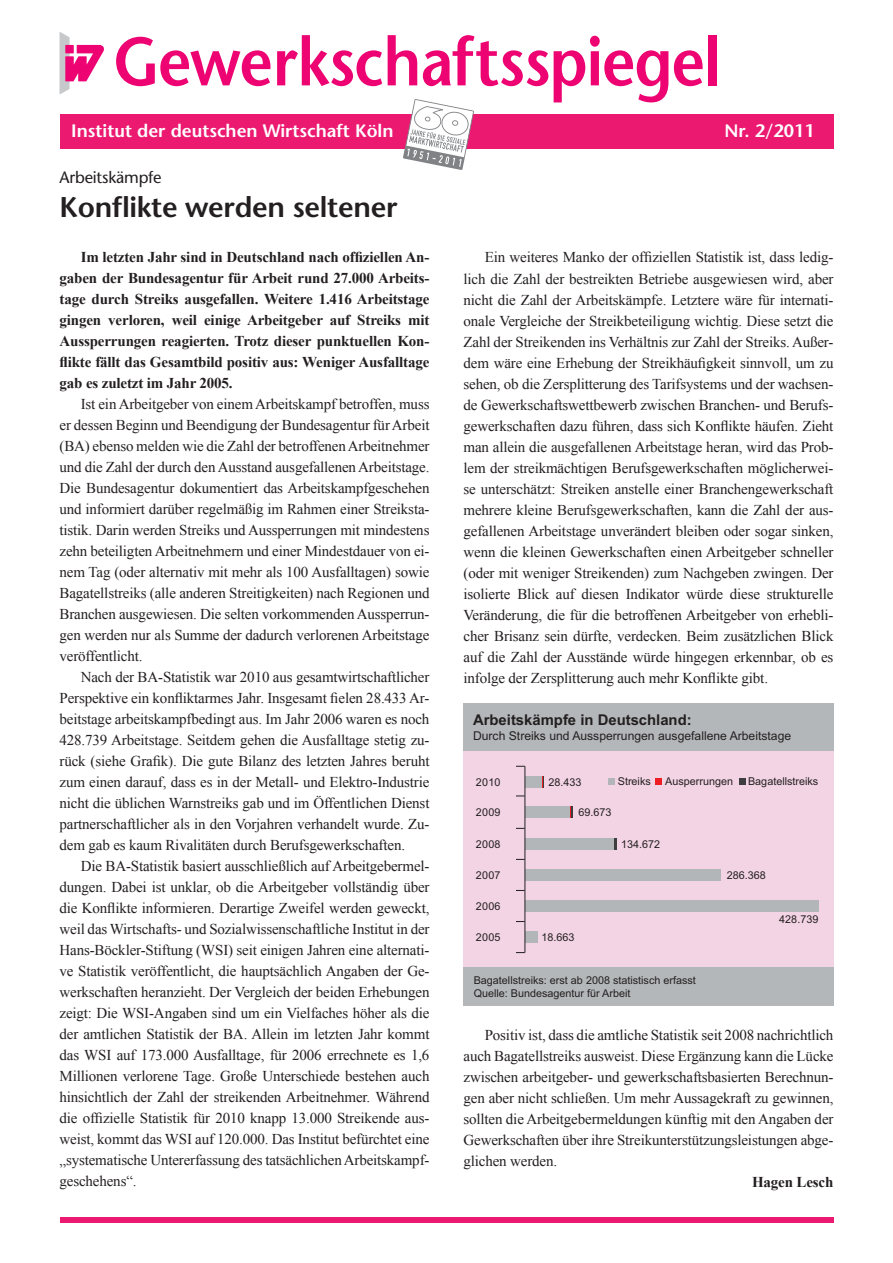
<style>
.page{position:relative;width:893px;height:1263px;background:#fff}
.page>*{position:absolute;margin:0;border:0;box-sizing:border-box;transform-origin:0 0}
.t1{font:600 68.25px "Stone Sans";letter-spacing:-.02em;color:#ed0372;scale:.9 1}
.t2{font:600 28.5px "Stone Sans";letter-spacing:-.01em;color:#231f20}
.t3{font:600 18px "Stone Sans";color:#fff}
.t4{font:16.5px "Stone Sans";letter-spacing:-.01em;color:#231f20}
.t5{font:15px/21px "Times New Roman";letter-spacing:-.01em;color:#231f20;text-align:justify}
.t6{font:700 15px/21px "Times New Roman";letter-spacing:-.01em;color:#231f20;text-align:justify}
.t7{font:700 14.85px "Arial";color:#231f20}
.t8{font:12.15px "Arial";color:#231f20}
.t9{font:10.8px/12.9px "Arial";color:#231f20}
</style>
<div class="page">
<div style="left:60px;top:114px;width:773px;height:34px;background:#ec1971"></div>
<div style="left:60px;top:1218px;width:773px;height:5px;background:#ec1971"></div>
<svg style="left:60px;top:32px;width:44px;height:62px"></svg>
<svg style="left:403px;top:99px;width:71px;height:71px"></svg>
<div style="left:463px;top:744px;width:370px;height:233px;background:#f3d4e4"></div>
<svg style="left:739px;top:778px;width:6px;height:6px"></svg>
<div style="left:655px;top:778px;width:7px;height:6px;background:#ee1d23"></div>
<svg style="left:608px;top:778px;width:6px;height:6px"></svg>
<div style="left:463px;top:967px;width:370px;height:38px;background:#b4b7ba"></div>
<div style="left:463px;top:703px;width:370px;height:48px;background:#b4b7ba"></div>
<div style="left:525px;top:900px;width:293px;height:12px;background:#b3b6b9"></div>
<div style="left:525px;top:869px;width:195px;height:12px;background:#b3b6b9"></div>
<div style="left:525px;top:838px;width:89px;height:12px;background:#b3b6b9"></div>
<div style="left:525px;top:806px;width:45px;height:12px;background:#b3b6b9"></div>
<div style="left:525px;top:776px;width:17px;height:12px;background:#b3b6b9"></div>
<div style="left:525px;top:931px;width:12px;height:12px;background:#b3b6b9"></div>
<svg style="left:542px;top:776px;width:2px;height:12px"></svg>
<svg style="left:570px;top:806px;width:3px;height:12px"></svg>
<svg style="left:614px;top:838px;width:3px;height:12px"></svg>
<hr style="left:524px;top:766px;width:1px;height:186px;background:#231f20">
<h1 class="t1" style="left:113px;top:19px;width:676px">Gewerkschaftsspiegel</h1>
<p class="t3" style="left:71px;top:119px;width:324px">Institut der deutschen Wirtschaft Köln</p>
<p class="t3" style="left:724px;top:119px;width:92px">Nr. 2/2011</p>
<p class="t4" style="left:60px;top:167px;width:104px">Arbeitskämpfe</p>
<h2 class="t2" style="left:60px;top:189px;width:339px">Konflikte werden seltener</h2>
<p class="t6" style="left:60px;top:246px;width:371px;text-indent:21px">Im letzten Jahr sind in Deutschland nach offiziellen An&shy;gaben der Bundesagentur für Arbeit rund 27.000 Arbeits&shy;tage durch Streiks ausgefallen. Weitere 1.416 Arbeitstage gingen verloren, weil einige Arbeitgeber auf Streiks mit Aussperrungen reagierten. Trotz dieser punktuellen Kon&shy;flikte fällt das Gesamtbild positiv aus: Weniger Ausfalltage gab es zuletzt im Jahr 2005.</p>
<p class="t5" style="left:60px;top:393px;width:372px;text-indent:21px">Ist ein Arbeitgeber von einem Arbeitskampf betroffen, muss er dessen Beginn und Beendigung der Bundesagentur für Arbeit (BA) ebenso melden wie die Zahl der betroffenen Arbeitnehmer und die Zahl der durch den Ausstand ausgefallenen Arbeitstage.<br>Die Bundesagentur dokumentiert das Arbeitskampfgeschehen und informiert darüber regelmäßig im Rahmen einer Streiksta&shy;tistik. Darin werden Streiks und Aussperrungen mit mindestens zehn beteiligten Arbeitnehmern und einer Mindestdauer von ei&shy;nem Tag (oder alternativ mit mehr als 100 Ausfalltagen) sowie Bagatellstreiks (alle anderen Streitigkeiten) nach Regionen und Branchen ausgewiesen. Die selten vorkommenden Aussperrun&shy;gen werden nur als Summe der dadurch verlorenen Arbeitstage veröffentlicht.</p>
<p class="t5" style="left:60px;top:666px;width:371px;text-indent:21px">Nach der BA-Statistik war 2010 aus gesamtwirtschaftlicher Perspektive ein konfliktarmes Jahr. Insgesamt fielen 28.433 Ar&shy;beitstage arbeitskampfbedingt aus. Im Jahr 2006 waren es noch 428.739 Arbeitstage. Seitdem gehen die Ausfalltage stetig zu&shy;rück (siehe Grafik). Die gute Bilanz des letzten Jahres beruht zum einen darauf, dass es in der Metall- und Elektro-Industrie nicht die üblichen Warnstreiks gab und im Öffentlichen Dienst partnerschaftlicher als in den Vorjahren verhandelt wurde. Zu&shy;dem gab es kaum Rivalitäten durch Berufsgewerkschaften.</p>
<p class="t5" style="left:60px;top:855px;width:371px;text-indent:21px">Die BA-Statistik basiert ausschließlich auf Arbeitgebermel&shy;dungen. Dabei ist unklar, ob die Arbeitgeber vollständig über die Konflikte informieren. Derartige Zweifel werden geweckt, weil das Wirtschafts- und Sozialwissenschaftliche Institut in der Hans-Böckler-Stiftung (WSI) seit einigen Jahren eine alternati&shy;ve Statistik veröffentlicht, die hauptsächlich Angaben der Ge&shy;werkschaften heranzieht. Der Vergleich der beiden Erhebungen zeigt: Die WSI-Angaben sind um ein Vielfaches höher als die der amtlichen Statistik der BA. Allein im letzten Jahr kommt das WSI auf 173.000 Ausfalltage, für 2006 errechnete es 1,6<br>Millionen verlorene Tage. Große Unterschiede bestehen auch hinsichtlich der Zahl der streikenden Arbeitnehmer. Während die offizielle Statistik für 2010 knapp 13.000 Streikende aus&shy;weist, kommt das WSI auf 120.000. Das Institut befürchtet eine „systematische Untererfassung des tatsächlichen Arbeitskampf&shy;geschehens“.</p>
<p class="t5" style="left:463px;top:247px;width:372px;text-indent:21px">Ein weiteres Manko der offiziellen Statistik ist, dass ledig&shy;lich die Zahl der bestreikten Betriebe ausgewiesen wird, aber nicht die Zahl der Arbeitskämpfe. Letztere wäre für internati&shy;onale Vergleiche der Streikbeteiligung wichtig. Diese setzt die Zahl der Streikenden ins Verhältnis zur Zahl der Streiks. Außer&shy;dem wäre eine Erhebung der Streikhäufigkeit sinnvoll, um zu sehen, ob die Zersplitterung des Tarifsystems und der wachsen&shy;de Gewerkschaftswettbewerb zwischen Branchen- und Berufs&shy;gewerkschaften dazu führen, dass sich Konflikte häufen. Zieht man allein die ausgefallenen Arbeitstage heran, wird das Prob&shy;lem der streikmächtigen Berufsgewerkschaften möglicherwei&shy;se unterschätzt: Streiken anstelle einer Branchengewerkschaft mehrere kleine Berufsgewerkschaften, kann die Zahl der aus&shy;gefallenen Arbeitstage unverändert bleiben oder sogar sinken, wenn die kleinen Gewerkschaften einen Arbeitgeber schneller (oder mit weniger Streikenden) zum Nachgeben zwingen. Der isolierte Blick auf diesen Indikator würde diese strukturelle Veränderung, die für die betroffenen Arbeitgeber von erhebli&shy;cher Brisanz sein dürfte, verdecken. Beim zusätzlichen Blick auf die Zahl der Ausstände würde hingegen erkennbar, ob es infolge der Zersplitterung auch mehr Konflikte gibt.</p>
<p class="t7" style="left:473px;top:710px;width:220px">Arbeitskämpfe in Deutschland:</p>
<p class="t8" style="left:473px;top:728px;width:320px">Durch Streiks und Aussperrungen ausgefallene Arbeitstage</p>
<p class="t9" style="left:618px;top:775px;width:35px">Streiks</p>
<p class="t9" style="left:665px;top:775px;width:69px">Ausperrungen</p>
<p class="t9" style="left:748px;top:775px;width:72px">Bagatellstreiks</p>
<p class="t9" style="left:476px;top:775px;width:26px">2010</p>
<p class="t9" style="left:548px;top:775px;width:35px">28.433</p>
<p class="t9" style="left:579px;top:806px;width:35px">69.673</p>
<p class="t9" style="left:476px;top:806px;width:26px">2009</p>
<p class="t9" style="left:476px;top:837px;width:26px">2008</p>
<p class="t9" style="left:476px;top:869px;width:26px">2007</p>
<p class="t9" style="left:476px;top:900px;width:26px">2006</p>
<p class="t9" style="left:476px;top:931px;width:26px">2005</p>
<p class="t9" style="left:474px;top:974px;width:224px">Bagatellstreiks: erst ab 2008 statistisch erfasst<br>Quelle: Bundesagentur für Arbeit</p>
<p class="t9" style="left:621px;top:837px;width:41px">134.672</p>
<p class="t9" style="left:727px;top:869px;width:41px">286.368</p>
<p class="t9" style="left:779px;top:913px;width:41px">428.739</p>
<p class="t9" style="left:542px;top:931px;width:35px">18.663</p>
<p class="t5" style="left:463px;top:1024px;width:371px;text-indent:21px">Positiv ist, dass die amtliche Statistik seit 2008 nachrichtlich auch Bagatellstreiks ausweist. Diese Ergänzung kann die Lücke zwischen arbeitgeber- und gewerkschaftsbasierten Berechnun&shy;gen aber nicht schließen. Um mehr Aussagekraft zu gewinnen, sollten die Arbeitgebermeldungen künftig mit den Angaben der Gewerkschaften über ihre Streikunterstützungsleistungen abge&shy;glichen werden.</p>
<p class="t6" style="left:752px;top:1171px;width:83px">Hagen Lesch</p>
</div>
